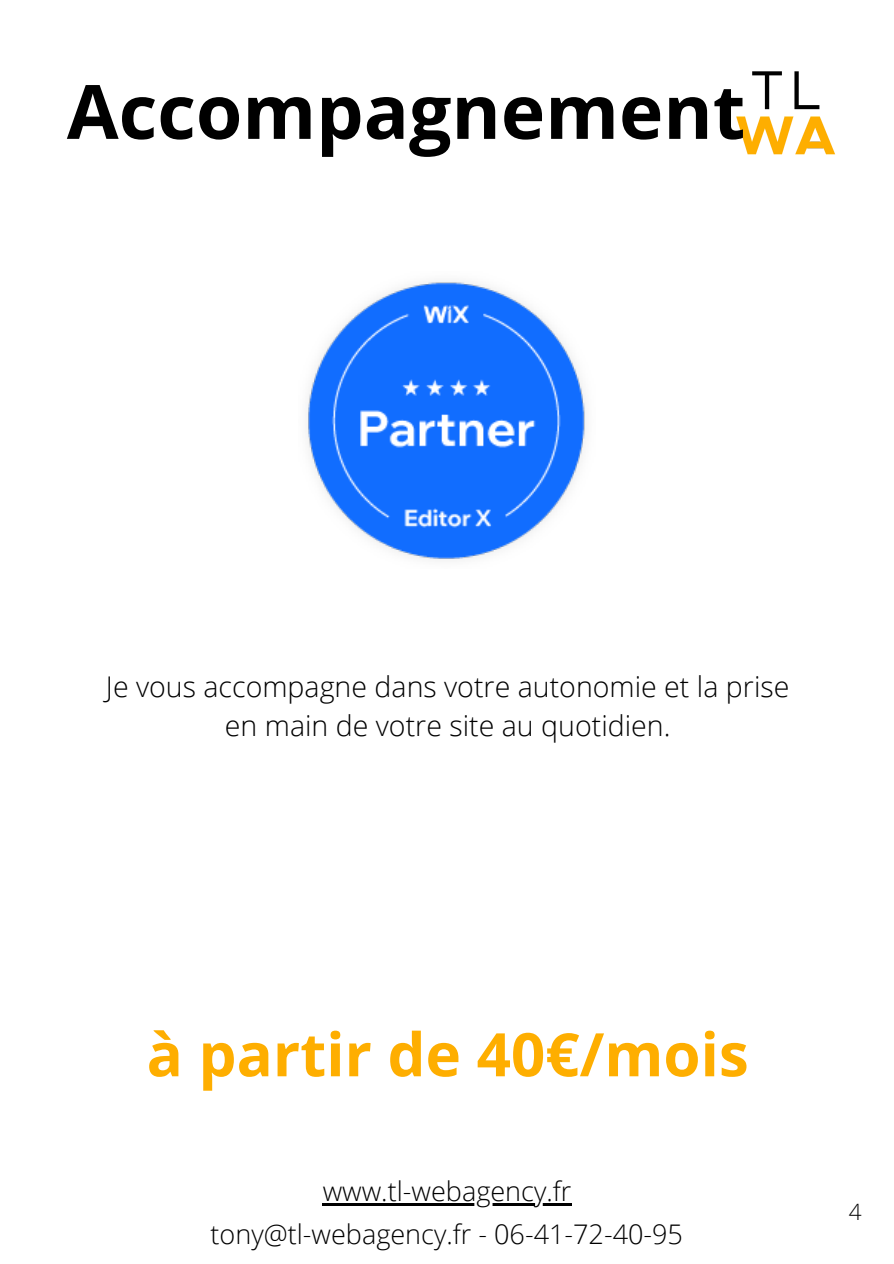
<style>
.page{position:relative;width:894px;height:1264px;background:#fff}
.page>*{position:absolute;margin:0;border:0;box-sizing:border-box;transform-origin:0 0}
.t1{font:700 75px "Open Sans";color:#000}
.t2{font:700 60px "Open Sans";color:#feae00}
.t3{font:300 28.5px/39.5px "Open Sans";color:#000;text-align:center}
.t4{font:300 27px "Open Sans";color:#000}
.t5{font:300 22.5px "Open Sans";color:#000}
</style>
<div class="page">
<img style="left:736px;top:71px;width:99px;height:84px">
<img style="left:307px;top:281px;width:279px;height:279px">
<hr style="left:322px;top:1203px;width:249px;height:2px;background:#000">
<p class="t1" style="left:67px;top:59px;width:679px">Accompagnement</p>
<p class="t3" style="left:106px;top:665px;width:684px">Je vous accompagne dans votre autonomie et la prise en main de votre site au quotidien.</p>
<p class="t2" style="left:147px;top:1012px;width:603px">à partir de 40€/mois</p>
<p class="t4" style="left:322px;top:1172px;width:250px">www.tl-webagency.fr</p>
<p class="t4" style="left:210px;top:1214px;width:474px">tony@tl-webagency.fr - 06-41-72-40-95</p>
<p class="t5" style="left:848px;top:1196px;width:14px">4</p>
</div>
